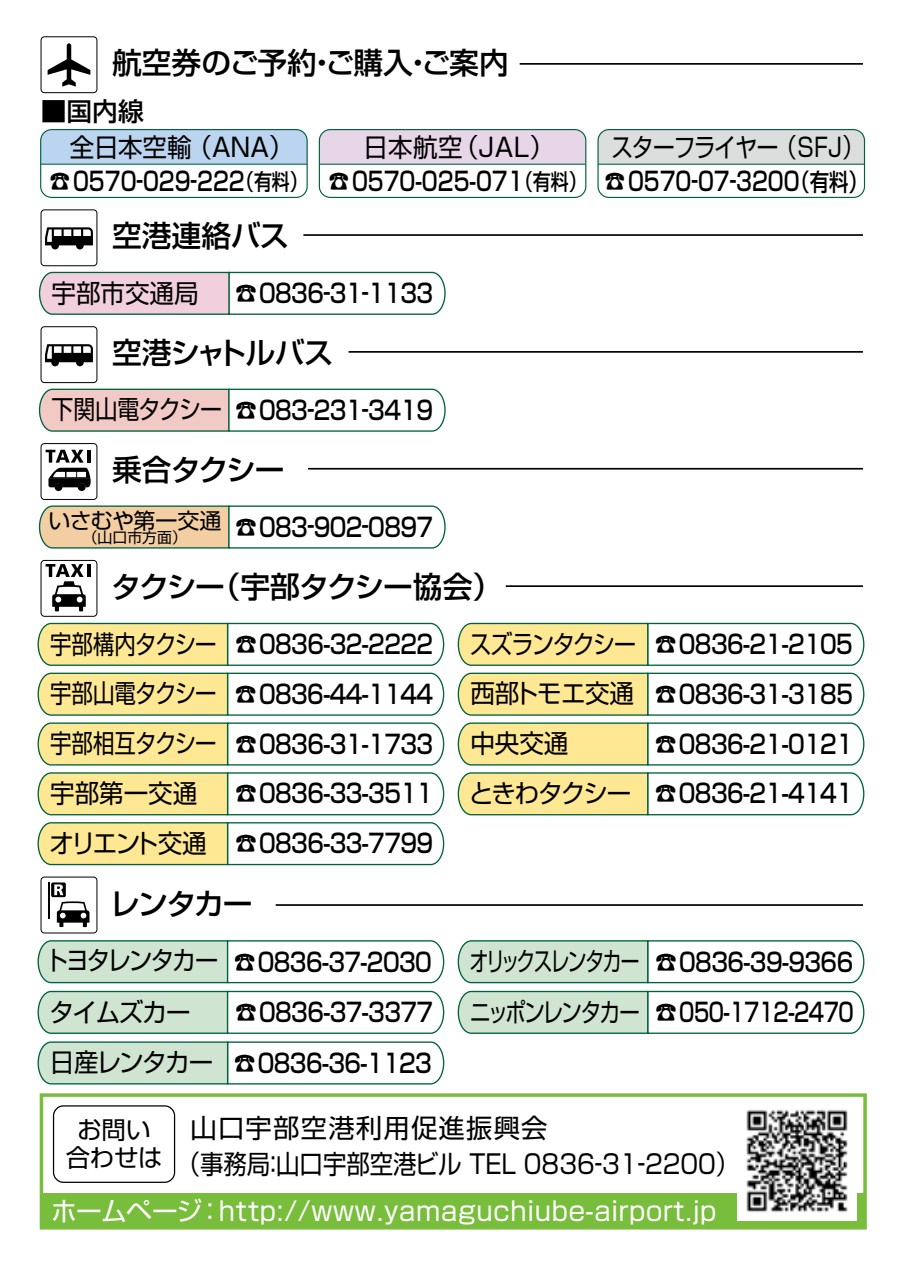
<style>
.page{position:relative;width:903px;height:1270px;background:#fff}
.page>*{position:absolute;margin:0;border:0;box-sizing:border-box;transform-origin:0 0}
.t1{font:500 29.75px "Shin Go Pro";letter-spacing:-.035em;color:#000}
.t2{font:500 29.75px "Shin Go Pro";color:#000}
.t3{font:26.25px/36.8px "Shin Go Pro";color:#000}
.t4{font:26.25px "Shin Go Pro";letter-spacing:.03em;color:#fff}
.t5{font:500 25.9px "Shin Go Pro";letter-spacing:-.025em;color:#000;scale:.85 1}
.t6{font:500 25.9px "Shin Go Pro";color:#000;scale:.81 1}
.t7{font:25.9px "Shin Go Pro";color:#000;scale:.95 1}
.t8{font:25.9px "Shin Go Pro";letter-spacing:-.035em;color:#000;scale:.84 1}
.t9{font:500 25.9px "Shin Go Pro";letter-spacing:-.025em;color:#000}
.t10{font:24.5px/28px "Shin Go Pro";letter-spacing:-.01em;color:#000;text-align:center}
.t11{font:22.05px "Shin Go Pro";letter-spacing:-.01em;color:#000}
.t12{font:14.7px "Shin Go Pro";color:#000}
.s1{font-size:22.05px}
.s2{font-size:23.8px}
.s3{font-weight:400}
</style>
<div class="page">
<div style="left:53px;top:1105px;width:122px;height:78px;border:1px solid #000;border-radius:10px"></div>
<div style="left:41px;top:1193px;width:824px;height:35px;background:#78bd3b"></div>
<div style="left:40px;top:1093px;width:827px;height:136px;border:4px solid #78bd3b"></div>
<img style="left:737px;top:1109px;width:120px;height:111px">
<div style="left:319px;top:131px;width:267px;height:33px;background:#e7d5e8"></div>
<div style="left:599px;top:131px;width:264px;height:33px;background:#dcdddd"></div>
<div style="left:42px;top:131px;width:264px;height:33px;background:#bbd4ef"></div>
<hr style="left:520px;top:63px;width:343px;height:2px;background:#000">
<div style="left:40px;top:129px;width:268px;height:69px;border:1px solid #00633d;border-radius:11px"></div>
<div style="left:319px;top:129px;width:267px;height:69px;border:1px solid #00633d;border-radius:11px"></div>
<div style="left:597px;top:129px;width:268px;height:69px;border:1px solid #00633d;border-radius:11px"></div>
<hr style="left:41px;top:164px;width:266px;height:1px;background:#00633d">
<hr style="left:319px;top:164px;width:267px;height:1px;background:#00633d">
<hr style="left:598px;top:164px;width:266px;height:1px;background:#00633d">
<svg style="left:48px;top:43px;width:42px;height:44px"></svg>
<div style="left:41px;top:36px;width:56px;height:57px;border:1px solid #000;border-radius:3px"></div>
<hr style="left:303px;top:234px;width:560px;height:2px;background:#000">
<svg style="left:38px;top:271px;width:408px;height:44px"></svg>
<div style="left:41px;top:209px;width:56px;height:57px;border:1px solid #000;border-radius:3px"></div>
<svg style="left:45px;top:227px;width:48px;height:22px"></svg>
<hr style="left:348px;top:351px;width:515px;height:2px;background:#000">
<svg style="left:38px;top:388px;width:408px;height:44px"></svg>
<div style="left:41px;top:326px;width:56px;height:57px;border:1px solid #000;border-radius:3px"></div>
<svg style="left:45px;top:344px;width:48px;height:22px"></svg>
<hr style="left:308px;top:468px;width:555px;height:2px;background:#000">
<svg style="left:38px;top:505px;width:408px;height:44px"></svg>
<div style="left:41px;top:443px;width:56px;height:57px;border:1px solid #000;border-radius:3px"></div>
<div style="left:55px;top:483px;width:7px;height:8px;background:#000;border-radius:50%"></div>
<div style="left:78px;top:483px;width:8px;height:8px;background:#000;border-radius:50%"></div>
<svg style="left:46px;top:450px;width:45px;height:37px"></svg>
<hr style="left:87px;top:450px;width:4px;height:13px;background:#000">
<svg style="left:457px;top:622px;width:408px;height:94px"></svg>
<svg style="left:37px;top:622px;width:408px;height:94px"></svg>
<svg style="left:457px;top:722px;width:408px;height:44px"></svg>
<svg style="left:37px;top:722px;width:408px;height:44px"></svg>
<svg style="left:457px;top:772px;width:408px;height:44px"></svg>
<svg style="left:37px;top:772px;width:408px;height:94px"></svg>
<hr style="left:506px;top:585px;width:357px;height:2px;background:#000">
<div style="left:41px;top:560px;width:56px;height:57px;border:1px solid #000;border-radius:3px"></div>
<svg style="left:46px;top:564px;width:40px;height:47px"></svg>
<hr style="left:87px;top:564px;width:4px;height:13px;background:#000">
<hr style="left:276px;top:904px;width:587px;height:2px;background:#000">
<svg style="left:37px;top:940px;width:408px;height:44px"></svg>
<svg style="left:457px;top:990px;width:408px;height:44px"></svg>
<svg style="left:457px;top:940px;width:408px;height:44px"></svg>
<svg style="left:37px;top:1041px;width:408px;height:44px"></svg>
<svg style="left:37px;top:990px;width:408px;height:44px"></svg>
<div style="left:41px;top:877px;width:56px;height:56px;border:1px solid #000;border-radius:3px"></div>
<hr style="left:48px;top:882px;width:2px;height:37px;background:#000">
<svg style="left:51px;top:882px;width:38px;height:45px"></svg>
<p class="t2" style="left:112px;top:39px;width:398px">航空券のご予約・ご購入・ご案内</p>
<p class="t9" style="left:41px;top:90px;width:105px">■国内線</p>
<p class="t7" style="left:70px;top:126px;width:237px">全日本空輸 （ANA）</p>
<p class="t7" style="left:364px;top:126px;width:202px">日本航空（JAL）</p>
<p class="t8" style="left:611px;top:126px;width:302px">スターフライヤー （SFJ）</p>
<p class="t6" style="left:50px;top:160px;width:320px">☎0570-029-222<span class="s1">（有料）</span></p>
<p class="t6" style="left:328px;top:160px;width:667px">☎0570-025-071<span class="s1">（有料）</span> ☎0570-07-3200<span class="s2">（有料）</span></p>
<p class="t1" style="left:112px;top:211px;width:179px">空港連絡バス</p>
<p class="t7" style="left:52px;top:271px;width:156px">宇部市交通局</p>
<p class="t5" style="left:235px;top:272px;width:235px">☎0836-31-1133</p>
<p class="t1" style="left:112px;top:328px;width:223px">空港シャトルバス</p>
<p class="t5" style="left:52px;top:389px;width:450px"><span class="s3">下関山電タクシー</span> ☎083-231-3419</p>
<p class="t1" style="left:112px;top:445px;width:174px">乗合タクシー</p>
<p class="t11" style="left:48px;top:503px;width:174px">いさむや第一交通</p>
<p class="t12" style="left:83px;top:526px;width:106px">（山口市方面）</p>
<p class="t5" style="left:235px;top:505px;width:235px">☎083-902-0897</p>
<p class="t1" style="left:111px;top:563px;width:392px">タクシー（宇部タクシー協会）</p>
<p class="t5" style="left:50px;top:623px;width:452px"><span class="s3">宇部構内タクシー</span> ☎0836-32-2222</p>
<p class="t5" style="left:470px;top:623px;width:452px"><span class="s3">スズランタクシー</span> ☎0836-21-2105</p>
<p class="t5" style="left:50px;top:673px;width:452px"><span class="s3">宇部山電タクシー</span> ☎0836-44-1144</p>
<p class="t5" style="left:470px;top:673px;width:451px"><span class="s3">西部トモエ交通</span> ☎0836-31-3185</p>
<p class="t5" style="left:50px;top:722px;width:452px"><span class="s3">宇部相互タクシー</span> ☎0836-31-1733</p>
<p class="t7" style="left:470px;top:722px;width:105px">中央交通</p>
<p class="t5" style="left:655px;top:722px;width:235px">☎0836-21-0121</p>
<p class="t7" style="left:50px;top:772px;width:156px">宇部第一交通</p>
<p class="t5" style="left:235px;top:772px;width:235px">☎0836-33-3511</p>
<p class="t5" style="left:469px;top:772px;width:453px"><span class="s3">ときわタクシー</span> ☎0836-21-4141</p>
<p class="t5" style="left:50px;top:822px;width:453px"><span class="s3">オリエント交通</span> ☎0836-33-7799</p>
<p class="t1" style="left:110px;top:879px;width:144px">レンタカー</p>
<p class="t5" style="left:45px;top:941px;width:456px"><span class="s3">トヨタレンタカー</span> ☎0836-37-2030</p>
<p class="t7" style="left:50px;top:990px;width:150px">タイムズカー</p>
<p class="t5" style="left:235px;top:991px;width:235px">☎0836-37-3377</p>
<p class="t5" style="left:50px;top:1042px;width:451px"><span class="s3">日産レンタカー</span> ☎0836-36-1123</p>
<p class="t5" style="left:470px;top:941px;width:453px"><span class="s3">オリックスレンタカー</span> ☎0836-39-9366</p>
<p class="t5" style="left:470px;top:991px;width:453px"><span class="s3">ニッポンレンタカー</span> ☎050-1712-2470</p>
<p class="t3" style="left:177px;top:1106px;width:564px;text-indent:14px">山口宇部空港利用促進振興会<br>（事務局：山口宇部空港ビル TEL 0836-31-2200）</p>
<p class="t10" style="left:66px;top:1112px;width:98px">お問い合わせは</p>
<p class="t4" style="left:51px;top:1189px;width:667px">ホームページ：http://www.yamaguchiube-airport.jp</p>
</div>
